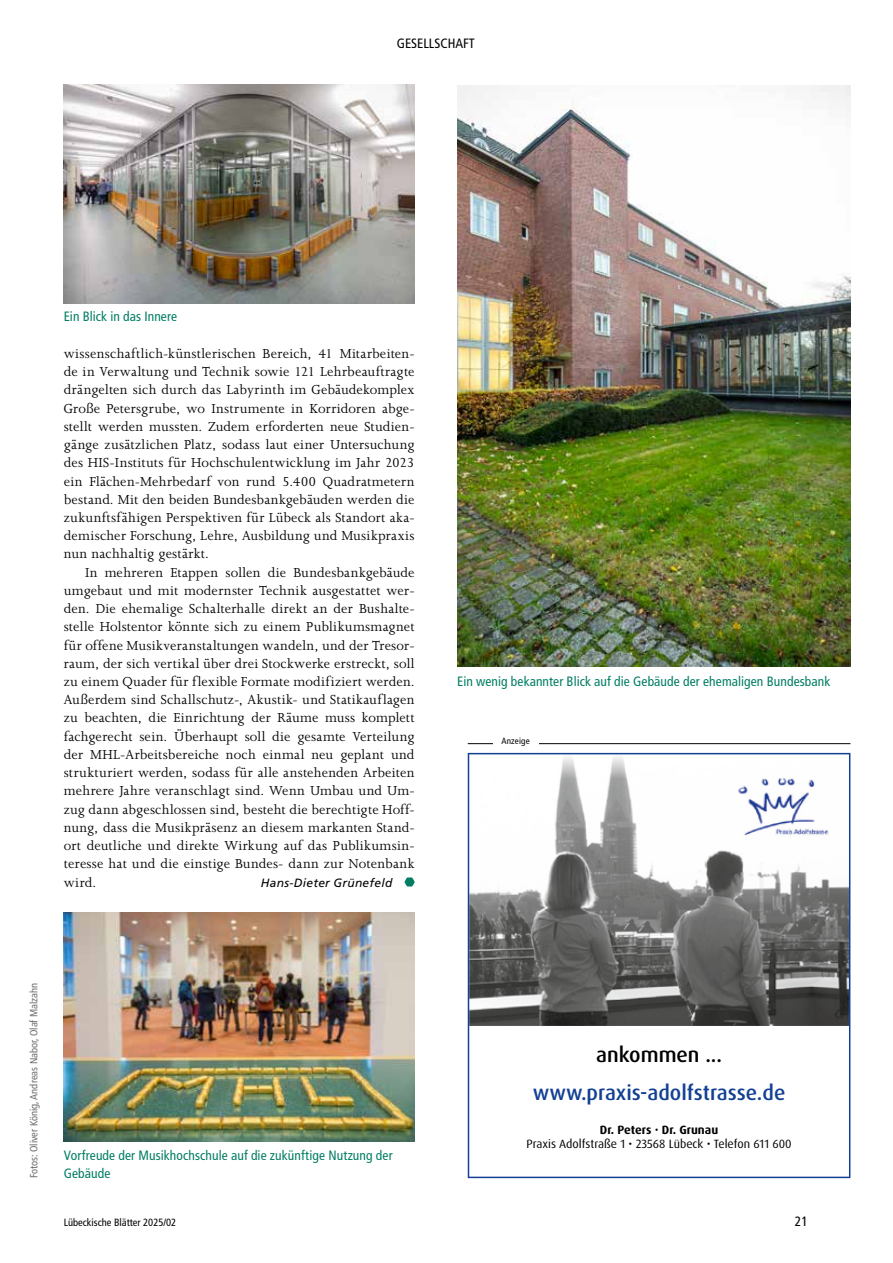
<style>
.page{position:relative;width:893px;height:1263px;background:#fff}
.page>*{position:absolute;margin:0;border:0;box-sizing:border-box;transform-origin:0 0}
.t1{font:500 21px "Dax OT";color:#134094}
.t2{font:500 21px "Dax OT";color:#000}
.t3{font:15px/18.3px "Joanna MT Std";letter-spacing:.02em;color:#000;text-align:justify}
.t4{font:condensed 13.5px/18.1px "Frutiger LT Std";letter-spacing:.01em;color:#007d63}
.t5{font:condensed 13.5px "Frutiger LT Std";color:#000}
.t6{font:12px/14.4px "Dax OT";color:#000;text-align:center}
.t7{font:italic 12px "Frutiger LT Std";letter-spacing:.02em;color:#000}
.t8{font:condensed 10.5px "Frutiger LT Std";color:#6f6f6e}
.t9{font:condensed 10.5px "Frutiger LT Std";color:#000}
.t10{font:condensed 9px "Frutiger LT Std";letter-spacing:.02em;color:#000}
.s1{font-weight:700}
</style>
<div class="page">
<img style="left:457px;top:85px;width:393px;height:582px">
<img style="left:64px;top:84px;width:351px;height:219px">
<img style="left:64px;top:912px;width:351px;height:230px">
<svg style="left:405px;top:877px;width:10px;height:9px"></svg>
<hr style="left:468px;top:743px;width:382px;height:1px;background:#000">
<div style="left:493px;top:729px;width:45px;height:23px;background:#fff"></div>
<svg style="left:468px;top:753px;width:382px;height:425px"></svg>
<img style="left:733px;top:765px;width:102px;height:80px">
<p class="t5" style="left:397px;top:36px;width:80px">GESELLSCHAFT</p>
<p class="t4" style="left:64px;top:308px;width:115px">Ein Blick in das Innere</p>
<p class="t3" style="left:64px;top:344px;width:352px">wissenschaftlich-künstlerischen Bereich, 41 Mitarbeiten&shy;de in Verwaltung und Technik sowie 121 Lehrbeauftragte drängelten sich durch das Labyrinth im Gebäudekomplex Große Petersgrube, wo Instrumente in Korridoren abge&shy;stellt werden mussten. Zudem erforderten neue Studien&shy;gänge zusätzlichen Platz, sodass laut einer Untersuchung des HIS-Instituts für Hochschulentwicklung im Jahr 2023 ein Flächen-Mehrbedarf von rund 5.400 Quadratmetern bestand. Mit den beiden Bundesbankgebäuden werden die zukunftsfähigen Perspektiven für Lübeck als Standort aka&shy;demischer Forschung, Lehre, Ausbildung und Musikpraxis nun nachhaltig gestärkt.</p>
<p class="t3" style="left:64px;top:563px;width:352px;text-indent:21px">In mehreren Etappen sollen die Bundesbankgebäude umgebaut und mit modernster Technik ausgestattet wer&shy;den. Die ehemalige Schalterhalle direkt an der Bushalte&shy;stelle Holstentor könnte sich zu einem Publikumsmagnet für offene Musikveranstaltungen wandeln, und der Tresor&shy;raum, der sich vertikal über drei Stockwerke erstreckt, soll zu einem Quader für flexible Formate modifiziert werden.<br>Außerdem sind Schallschutz-, Akustik- und Statikauflagen zu beachten, die Einrichtung der Räume muss komplett fachgerecht sein. Überhaupt soll die gesamte Verteilung der MHL-Arbeitsbereiche noch einmal neu geplant und strukturiert werden, sodass für alle anstehenden Arbeiten mehrere Jahre veranschlagt sind. Wenn Umbau und Um&shy;zug dann abgeschlossen sind, besteht die berechtigte Hoff&shy;nung, dass die Musikpräsenz an diesem markanten Stand&shy;ort deutliche und direkte Wirkung auf das Publikumsin&shy;teresse hat und die einstige Bundes- dann zur Notenbank wird.</p>
<p class="t7" style="left:261px;top:875px;width:133px">Hans-Dieter Grünefeld</p>
<p class="t4" style="left:457px;top:672px;width:375px">Ein wenig bekannter Blick auf die Gebäude der ehemaligen Bundesbank</p>
<p class="t10" style="left:501px;top:736px;width:30px">Anzeige</p>
<p class="t8" style="left:28px;top:1178px;width:197px;rotate:-90deg">Fotos: Oliver König, Andreas Nabor, Olaf Malzahn</p>
<p class="t4" style="left:64px;top:1146px;width:330px">Vorfreude der Musikhochschule auf die zukünftige Nutzung der<br>Gebäude</p>
<h1 class="t2" style="left:596px;top:1041px;width:127px">ankommen ...</h1>
<h1 class="t1" style="left:533px;top:1079px;width:254px">www.praxis-adolfstrasse.de</h1>
<p class="t6" style="left:526px;top:1122px;width:267px"><span class="s1">Dr. Peters</span> • <span class="s1">Dr. Grunau<br></span>Praxis Adolfstraße 1 • 23568 Lübeck • Telefon 611 600</p>
<p class="t9" style="left:64px;top:1216px;width:114px">Lübeckische Blätter 2025/02</p>
<p class="t5" style="left:795px;top:1213px;width:14px">21</p>
</div>
